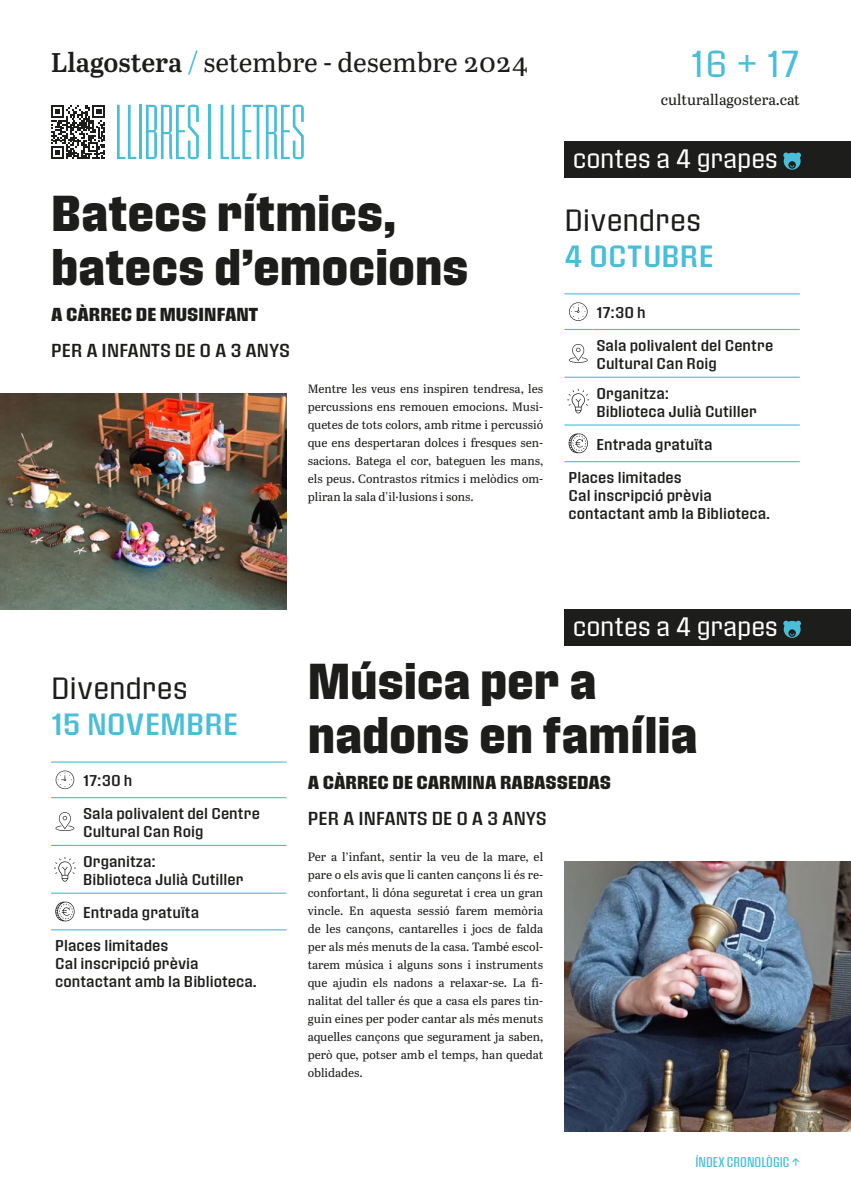
<style>
.page{position:relative;width:851px;height:1191px;background:#fff}
.page>*{position:absolute;margin:0;border:0;box-sizing:border-box;transform-origin:0 0}
.t1{font:74.4px "Pressio No.21";color:#49bed8}
.t2{font:48.3px/54px "Pressio No.54";letter-spacing:-.005em;color:#1d1d1b}
.t3{font:36px "Pressio No.51";color:#49bed8}
.t4{font:29.4px "Pressio No.51";letter-spacing:-.005em;color:#1d1d1b}
.t5{font:29.4px "Pressio No.52";color:#49bed8}
.t6{font:27px "Abril Text";color:#1d1d1b}
.t7{font:25.5px "Pressio No.51";letter-spacing:-.01em;color:#fff}
.t8{font:18px "Pressio No.54";color:#1d1d1b}
.t9{font:18px "Pressio No.52";color:#1d1d1b}
.t10{font:15px/18px "Pressio No.52";color:#1d1d1b}
.t11{font:15px "Abril Text";color:#1d1d1b}
.t12{font:13.5px "Pressio No.42";color:#49bed8}
.t13{font:12px/18px "Abril Text";color:#1d1d1b;text-align:justify}
.s1{font-weight:600}
.s2{color:#49bed8}
</style>
<div class="page">
<svg style="left:51px;top:105px;width:54px;height:54px"></svg>
<div style="left:564px;top:141px;width:286px;height:36px;background:#1d1d1b"></div>
<svg style="left:783px;top:152px;width:17px;height:18px"></svg>
<svg style="left:564px;top:329px;width:28px;height:1px"></svg>
<svg style="left:564px;top:377px;width:28px;height:1px"></svg>
<svg style="left:564px;top:424px;width:28px;height:1px"></svg>
<hr style="left:592px;top:329px;width:207px;height:1px;background:#49bed8">
<hr style="left:592px;top:377px;width:207px;height:1px;background:#49bed8">
<hr style="left:592px;top:424px;width:207px;height:1px;background:#49bed8">
<svg style="left:564px;top:293px;width:28px;height:1px"></svg>
<hr style="left:592px;top:293px;width:207px;height:1px;background:#49bed8">
<svg style="left:564px;top:461px;width:28px;height:1px"></svg>
<hr style="left:592px;top:461px;width:207px;height:1px;background:#49bed8">
<svg style="left:569px;top:302px;width:18px;height:19px"></svg>
<svg style="left:568px;top:344px;width:19px;height:19px"></svg>
<svg style="left:567px;top:389px;width:22px;height:24px"></svg>
<svg style="left:568px;top:433px;width:19px;height:20px"></svg>
<img style="left:0;top:393px;width:286px;height:216px">
<div style="left:564px;top:609px;width:286px;height:36px;background:#1d1d1b"></div>
<svg style="left:783px;top:620px;width:17px;height:18px"></svg>
<svg style="left:51px;top:797px;width:28px;height:1px"></svg>
<svg style="left:51px;top:845px;width:28px;height:1px"></svg>
<svg style="left:51px;top:892px;width:28px;height:1px"></svg>
<hr style="left:79px;top:797px;width:207px;height:1px;background:#49bed8">
<hr style="left:79px;top:845px;width:207px;height:1px;background:#49bed8">
<hr style="left:79px;top:892px;width:207px;height:1px;background:#49bed8">
<svg style="left:51px;top:761px;width:28px;height:1px"></svg>
<hr style="left:79px;top:761px;width:207px;height:1px;background:#49bed8">
<svg style="left:51px;top:929px;width:28px;height:1px"></svg>
<hr style="left:79px;top:929px;width:207px;height:1px;background:#49bed8">
<svg style="left:56px;top:770px;width:18px;height:19px"></svg>
<svg style="left:55px;top:812px;width:19px;height:19px"></svg>
<svg style="left:54px;top:857px;width:22px;height:24px"></svg>
<svg style="left:55px;top:901px;width:20px;height:20px"></svg>
<img style="left:564px;top:861px;width:286px;height:270px">
<h3 class="t6" style="left:51px;top:43px;width:478px"><span class="s1">Llagostera</span> <span class="s2">/</span> setembre - desembre 2024</h3>
<h1 class="t1" style="left:115px;top:96px;width:192px">LLIBRES I LLETRES</h1>
<h2 class="t2" style="left:51px;top:185px;width:419px">Batecs rítmics, batecs d’emocions</h2>
<h3 class="t8" style="left:51px;top:304px;width:209px">A CÀRREC DE MUSINFANT</h3>
<h3 class="t9" style="left:51px;top:339px;width:240px">PER A INFANTS DE 0 A 3 ANYS</h3>
<p class="t13" style="left:308px;top:379px;width:237px">Mentre les veus ens inspiren tendresa, les percussions ens remouen emocions. Musi&shy;quetes de tots colors, amb ritme i percussió que ens despertaran dolces i fresques sen&shy;sacions. Batega el cor, bateguen les mans, els peus. Contrastos rítmics i melòdics om&shy;pliran la sala d'il·lusions i sons.</p>
<h3 class="t3" style="left:690px;top:42px;width:111px">16 + 17</h3>
<p class="t11" style="left:660px;top:89px;width:141px">culturallagostera.cat</p>
<h3 class="t7" style="left:572px;top:143px;width:207px">contes a 4 grapes</h3>
<h3 class="t4" style="left:564px;top:202px;width:138px">Divendres</h3>
<h3 class="t5" style="left:564px;top:238px;width:151px">4 OCTUBRE</h3>
<p class="t10" style="left:596px;top:296px;width:178px;line-height:32.7px">17:30 h<br>Sala polivalent del Centre</p>
<p class="t10" style="left:596px;top:348px;width:122px;line-height:29.7px">Cultural Can Roig<br>Organitza:</p>
<p class="t10" style="left:596px;top:401px;width:162px">Biblioteca Julià Cutiller</p>
<p class="t10" style="left:596px;top:435px;width:118px">Entrada gratuïta</p>
<p class="t10" style="left:568px;top:468px;width:203px">Places limitades<br>Cal inscripció prèvia contactant amb la Biblioteca.</p>
<h3 class="t7" style="left:572px;top:611px;width:207px">contes a 4 grapes</h3>
<h3 class="t4" style="left:51px;top:670px;width:138px">Divendres</h3>
<h3 class="t5" style="left:51px;top:706px;width:189px">15 NOVEMBRE</h3>
<p class="t10" style="left:83px;top:764px;width:178px;line-height:32.7px">17:30 h<br>Sala polivalent del Centre</p>
<p class="t10" style="left:83px;top:816px;width:122px;line-height:29.7px">Cultural Can Roig<br>Organitza:</p>
<p class="t10" style="left:83px;top:869px;width:162px">Biblioteca Julià Cutiller</p>
<p class="t10" style="left:83px;top:903px;width:118px">Entrada gratuïta</p>
<p class="t10" style="left:55px;top:936px;width:203px">Places limitades<br>Cal inscripció prèvia contactant amb la Biblioteca.</p>
<h2 class="t2" style="left:308px;top:653px;width:391px">Música per a nadons en família</h2>
<h3 class="t8" style="left:308px;top:772px;width:304px">A CÀRREC DE CARMINA RABASSEDAS</h3>
<h3 class="t9" style="left:308px;top:807px;width:240px">PER A INFANTS DE 0 A 3 ANYS</h3>
<p class="t13" style="left:308px;top:847px;width:237px">Per a l’infant, sentir la veu de la mare, el pare o els avis que li canten cançons li és re&shy;confortant, li dóna seguretat i crea un gran vincle. En aquesta sessió farem memòria de les cançons, cantarelles i jocs de falda per als més menuts de la casa. També escol&shy;tarem música i alguns sons i instruments que ajudin els nadons a relaxar-se. La fi&shy;nalitat del taller és que a casa els pares tin&shy;guin eines per poder cantar als més menuts aquelles cançons que segurament ja saben, però que, potser amb el temps, han quedat oblidades.</p>
<p class="t12" style="left:695px;top:1154px;width:106px">ÍNDEX CRONOLÒGIC ↑</p>
</div>
